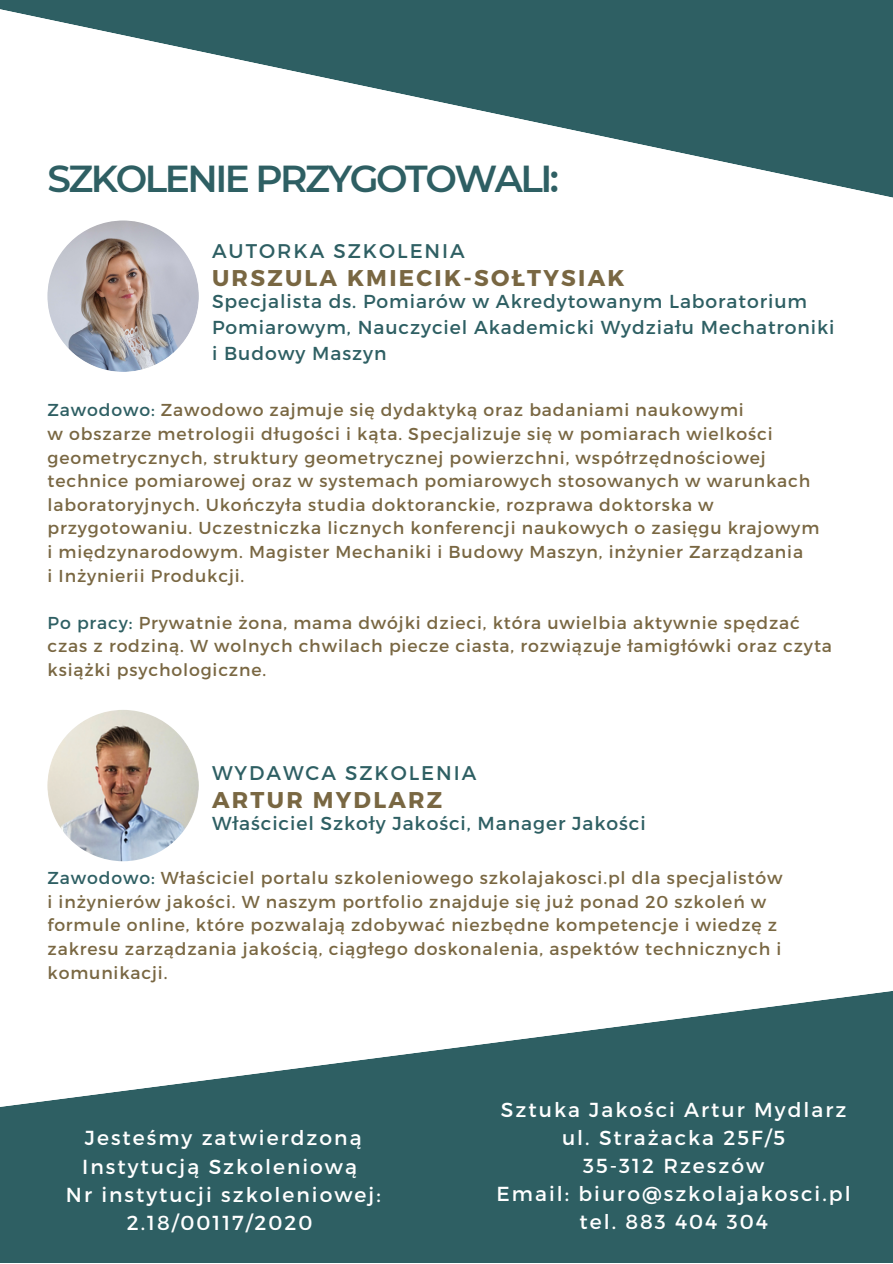
<style>
.page{position:relative;width:893px;height:1264px;background:#fff}
.page>*{position:absolute;margin:0;border:0;box-sizing:border-box;transform-origin:0 0}
.t1{font:600 37.5px "Montserrat";letter-spacing:-.065em;color:#2e5f63}
.t2{font:700 22.8px "Montserrat";letter-spacing:.1em;color:#796742}
.t3{font:20.25px/28px "Montserrat";letter-spacing:.1em;color:#fff}
.t4{font:19.8px "Montserrat";letter-spacing:.1em;color:#2e5f63}
.t5{font:18.75px/25.8px "Montserrat";letter-spacing:.05em;color:#2e5f63}
.t6{font:17.25px/23.5px "Montserrat";letter-spacing:.05em;color:#796742}
.s1{color:#2e5f63}
</style>
<div class="page">
<svg style="left:0;top:0;width:892px;height:198px;fill:#2e5f63"></svg>
<svg style="left:0;top:991px;width:892px;height:271px;fill:#2e5f63"></svg>
<img style="left:47px;top:220px;width:152px;height:152px;border-radius:50%">
<img style="left:47px;top:710px;width:152px;height:151px;border-radius:50%">
<p class="t1" style="left:47px;top:156px;width:513px">SZKOLENIE PRZYGOTOWALI:</p>
<p class="t4" style="left:212px;top:238px;width:254px">AUTORKA SZKOLENIA</p>
<p class="t2" style="left:212px;top:263px;width:414px">URSZULA KMIECIK-SOŁTYSIAK</p>
<p class="t5" style="left:212px;top:287px;width:624px">Specjalista ds. Pomiarów w Akredytowanym Laboratorium<br>Pomiarowym, Nauczyciel Akademicki Wydziału Mechatroniki i Budowy Maszyn</p>
<p class="t6" style="left:48px;top:397px;width:697px"><span class="s1">Zawodowo:</span> Zawodowo zajmuje się dydaktyką oraz badaniami naukowymi</p>
<p class="t6" style="left:48px;top:421px;width:773px">w obszarze metrologii długości i kąta. Specjalizuje się w pomiarach wielkości geometrycznych, struktury geometrycznej powierzchni, współrzędnościowej technice pomiarowej oraz w systemach pomiarowych stosowanych w warunkach laboratoryjnych. Ukończyła studia doktoranckie, rozprawa doktorska w przygotowaniu. Uczestniczka licznych konferencji naukowych o zasięgu krajowym</p>
<p class="t6" style="left:48px;top:539px;width:757px">i międzynarodowym. Magister Mechaniki i Budowy Maszyn, inżynier Zarządzania</p>
<p class="t6" style="left:48px;top:563px;width:198px">i Inżynierii Produkcji.</p>
<p class="t6" style="left:48px;top:610px;width:785px"><span class="s1">Po pracy:</span> Prywatnie żona, mama dwójki dzieci, która uwielbia aktywnie spędzać czas z rodziną. W wolnych chwilach piecze ciasta, rozwiązuje łamigłówki oraz czyta książki psychologiczne.</p>
<p class="t4" style="left:212px;top:760px;width:266px">WYDAWCA SZKOLENIA</p>
<p class="t2" style="left:212px;top:785px;width:232px">ARTUR MYDLARZ</p>
<p class="t5" style="left:212px;top:809px;width:435px">Właściciel Szkoły Jakości, Manager Jakości</p>
<p class="t6" style="left:48px;top:865px;width:736px"><span class="s1">Zawodowo:</span> Właściciel portalu szkoleniowego szkolajakosci.pl dla specjalistów</p>
<p class="t6" style="left:48px;top:888px;width:735px">i inżynierów jakości. W naszym portfolio znajduje się już ponad 20 szkoleń w formule online, które pozwalają zdobywać niezbędne kompetencje i wiedzę z zakresu zarządzania jakością, ciągłego doskonalenia, aspektów technicznych i komunikacji.</p>
<p class="t3" style="left:82px;top:1123px;width:281px">Jesteśmy zatwierdzoną<br>Instytucją Szkoleniową</p>
<p class="t3" style="left:66px;top:1179px;width:316px;text-align:center">Nr instytucji szkoleniowej:<br>2.18/00117/2020</p>
<p class="t3" style="left:501px;top:1094px;width:347px">Sztuka Jakości Artur Mydlarz</p>
<p class="t3" style="left:562px;top:1122px;width:225px">ul. Strażacka 25F/5</p>
<p class="t3" style="left:583px;top:1150px;width:183px">35-312 Rzeszów</p>
<p class="t3" style="left:496px;top:1179px;width:355px">Email: biuro@szkolajakosci.pl</p>
<p class="t3" style="left:579px;top:1207px;width:190px">tel. 883 404 304</p>
</div>
